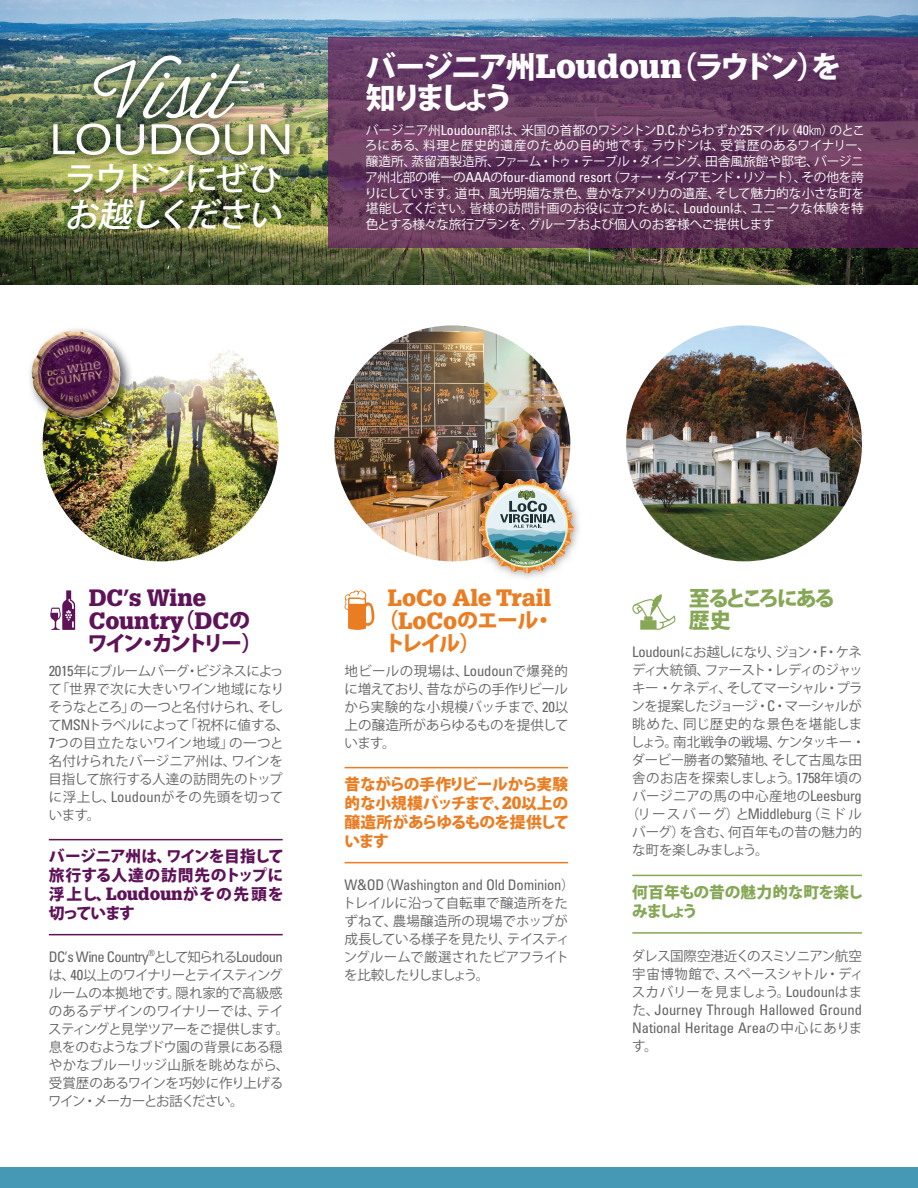
<style>
.page{position:relative;width:918px;height:1188px;background:#fff}
.page>*{position:absolute;margin:0;border:0;box-sizing:border-box;transform-origin:0 0}
.t1{font:500 33px "Koz Go Pro";letter-spacing:-.06em;color:#fff}
.t2{font:italic 500 33px "Koz Go Pro";color:#fff}
.t3{font:800 30px/31.5px "Koz Go Pro";letter-spacing:-.14em;color:#fff}
.t4{font:900 23.1px/22.5px "Glypha";color:#5e1258}
.t5{font:900 23.1px "Glypha";color:#ea7d22}
.t6{font:800 21px/22.5px "Koz Go Pro";letter-spacing:-.06em;color:#ea7d22}
.t7{font:800 21px "Koz Go Pro";letter-spacing:-.155em;color:#5e1258}
.t8{font:800 21px/22.5px "Koz Go Pro";letter-spacing:-.12em;color:#86a756}
.t9{font:800 15.75px/18.8px "Koz Go Pro";letter-spacing:-.02em;color:#5e1258;text-align:justify}
.t10{font:800 15.75px/18.8px "Koz Go Pro";letter-spacing:-.05em;color:#ea7d22;text-align:justify}
.t11{font:800 15.75px/18.8px "Koz Go Pro";letter-spacing:-.03em;color:#86a756}
.t12{font:condensed 14.55px/18px "Univers";letter-spacing:-.01em;color:#636366}
.t13{font:condensed 14.55px "Univers";letter-spacing:-.04em;color:#636366}
.t14{font:13.5px/18px "Koz Go Pro";letter-spacing:-.02em;color:#636366}
.t15{font:13.5px "Koz Go Pro";letter-spacing:-.07em;color:#636366}
.t16{font:13.5px "Koz Go Pro";letter-spacing:.095em;color:#636366}
.t17{font:13.5px "Koz Go Pro";letter-spacing:.03em;color:#636366}
.t18{font:13.5px "Koz Go Pro";letter-spacing:.015em;color:#636366}
.t19{font:13.5px "Koz Go Pro";letter-spacing:-.1em;color:#636366}
.t20{font:13.5px "Koz Go Pro";letter-spacing:-.055em;color:#636366}
.t21{font:13.5px "Koz Go Pro";letter-spacing:-.06em;color:#636366}
.t22{font:13.5px "Koz Go Pro";color:#636366}
.t23{font:13.5px "Koz Go Pro";letter-spacing:.055em;color:#636366}
.t24{font:13.5px "Koz Go Pro";letter-spacing:-.05em;color:#636366}
.t25{font:12.75px/15.8px "Koz Go Pro";letter-spacing:-.01em;color:#fff}
.t26{font:condensed 8.55px "Univers";color:#636366}
.s1{font-family:"Glypha";font-weight:900;font-size:33px}
.s2{font-family:"Univers";font-stretch:condensed;font-size:13.8px}
.s3{font-family:"Koz Go Pro";font-weight:800;font-size:21px}
.s4{font-family:"Univers";font-stretch:condensed;font-size:14.55px}
.s5{font-family:"Glypha";font-weight:900;font-size:17.4px}
.s6{font-family:"Koz Go Pro";font-stretch:normal;font-size:13.5px}
.s7{font-family:"Glypha";font-weight:900;font-size:23.1px}
</style>
<div class="page">
<img style="left:0;top:0;width:918px;height:285px">
<hr style="left:49px;top:839px;width:234px;height:1px;background:#5e1258">
<hr style="left:49px;top:934px;width:234px;height:1px;background:#5e1258">
<hr style="left:345px;top:767px;width:223px;height:1px;background:#ea7d22">
<hr style="left:345px;top:862px;width:223px;height:1px;background:#ea7d22">
<hr style="left:632px;top:875px;width:230px;height:1px;background:#86a756">
<hr style="left:632px;top:932px;width:230px;height:2px;background:#86a756">
<img style="left:328px;top:37px;width:590px;height:211px">
<svg style="left:344px;top:590px;width:30px;height:40px"></svg>
<svg style="left:632px;top:594px;width:44px;height:36px"></svg>
<svg style="left:50px;top:590px;width:25px;height:40px"></svg>
<div style="left:0;top:1167px;width:918px;height:21px;background:#4699b4"></div>
<img style="left:43px;top:350px;width:236px;height:211px">
<img style="left:334px;top:325px;width:236px;height:236px">
<img style="left:626px;top:325px;width:236px;height:236px;border-radius:118px">
<img style="left:529px;top:471px;width:41px;height:8px">
<img style="left:471px;top:471px;width:58px;height:89px">
<img style="left:479px;top:479px;width:95px;height:95px">
<img style="left:30px;top:329px;width:59px;height:81px">
<img style="left:43px;top:330px;width:90px;height:101px">
<img style="left:51px;top:330px;width:23px;height:8px">
<img style="left:43px;top:45px;width:257px;height:120px">
<svg style="left:261px;top:124px;width:28px;height:30px"></svg>
<img style="left:53px;top:56px;width:200px;height:99px">
<h1 class="t1" style="left:65px;top:158px;width:219px">ラウドンにぜひ</h1>
<h1 class="t2" style="left:65px;top:194px;width:226px">お越しください</h1>
<h2 class="t3" style="left:366px;top:53px;width:477px">バージニア州<span class="s1">Loudoun</span>（ラウドン）を知りましょう</h2>
<p class="t25" style="left:364px;top:122px;width:507px">バージニア州<span class="s2">Loudoun</span>郡は、米国の首都のワシントン<span class="s2">D.C.</span>からわずか<span class="s2">25</span>マイル（<span class="s2">40</span>㎞）のところにある、料理と歴史的遺産のための目的地です。ラウドンは、受賞歴のあるワイナリー、醸造所、蒸留酒製造所、ファーム・トゥ・テーブル・ダイニング、田舎風旅館や邸宅、バージニア州北部の唯一の<span class="s2">AAA</span>の<span class="s2">four-diamond resort</span>（フォー・ダイアモンド・リゾート）、その他を誇りにしています。道中、風光明媚な景色、豊かなアメリカの遺産、そして魅力的な小さな町を堪能してください。皆様の訪問計画のお役に立つために、<span class="s2">Loudoun</span>は、ユニークな体験を特色とする様々な旅行プランを、グループおよび個人のお客様へご提供します</p>
<h3 class="t4" style="left:89px;top:587px;width:163px">DC<span class="s3">ʼ</span>s Wine<br>Country<span class="s3">（</span>DC<span class="s3">の</span></h3>
<h3 class="t7" style="left:87px;top:630px;width:177px">ワイン・カントリー）</h3>
<p class="t14" style="left:48px;top:662px;width:242px"><span class="s4">2015</span>年にブルームバーグ・ビジネスによって「世界で次に大きいワイン地域になりそうなところ」の一つと名付けられ、そして<span class="s4">MSN</span>トラベルによって「祝杯に値する、<br><span class="s4">7</span>つの目立たないワイン地域」の一つと名付けられたバージニア州は、ワインを目指して旅行する人達の訪問先のトップに浮上し、<span class="s4">Loudoun</span>がその先頭を切っています。</p>
<p class="t9" style="left:49px;top:848px;width:236px">バージニア州は、ワインを目指して旅行する人達の訪問先のトップに浮上し、<span class="s5">Loudoun</span>がその先頭を切っています</p>
<p class="t13" style="left:49px;top:948px;width:235px">DC<span class="s6">ʼ</span>s Wine Country <span class="s6">として知られる</span>Loudoun</p>
<p class="t26" style="left:148px;top:947px;width:8px">®</p>
<p class="t14" style="left:48px;top:967px;width:242px">は、<span class="s4">40</span>以上のワイナリーとテイスティングルームの本拠地です。隠れ家的で高級感のあるデザインのワイナリーでは、テイスティングと見学ツアーをご提供します。息をのむようなブドウ園の背景にある穏やかなブルーリッジ山脈を眺めながら、受賞歴のあるワインを巧妙に作り上げるワイン・メーカーとお話ください。</p>
<h3 class="t5" style="left:388px;top:584px;width:165px">LoCo Ale Trail</h3>
<h3 class="t6" style="left:384px;top:611px;width:171px;text-indent:-7px">（<span class="s7">LoCo</span>のエール・トレイル）</h3>
<p class="t14" style="left:345px;top:662px;width:226px;text-align:justify">地ビールの現場は、<span class="s4">Loudoun</span>で爆発的に増えており、昔ながらの手作りビールから実験的な小規模バッチまで、<span class="s4">20</span>以上の醸造所があらゆるものを提供しています。</p>
<p class="t10" style="left:344px;top:776px;width:226px">昔ながらの手作りビールから実験的な小規模バッチまで、<span class="s5">20</span>以上の醸造所があらゆるものを提供しています</p>
<p class="t12" style="left:345px;top:876px;width:232px">W&amp;OD<span class="s6">（</span>Washington and Old Dominion<span class="s6">）</span></p>
<p class="t14" style="left:343px;top:895px;width:229px">トレイルに沿って自転車で醸造所をたずねて、農場醸造所の現場でホップが成長している様子を見たり、テイスティングルームで厳選されたビアフライトを比較したりしましょう。</p>
<h3 class="t8" style="left:689px;top:588px;width:148px">至るところにある歴史</h3>
<p class="t15" style="left:632px;top:644px;width:231px"><span class="s4">Loudoun</span>にお越しになり、ジョン・<span class="s4">F</span>・ケネ</p>
<p class="t19" style="left:632px;top:662px;width:233px">ディ大統領、ファースト・レディのジャッ</p>
<p class="t20" style="left:632px;top:680px;width:232px">キー・ケネディ、そしてマーシャル・プラ</p>
<p class="t21" style="left:632px;top:698px;width:232px">ンを提案したジョージ・<span class="s4">C</span>・マーシャルが</p>
<p class="t23" style="left:632px;top:716px;width:232px">眺めた、同じ歴史的な景色を堪能しま</p>
<p class="t14" style="left:631px;top:734px;width:236px">しょう。南北戦争の戦場、ケンタッキー・</p>
<p class="t14" style="left:632px;top:752px;width:232px">ダービー勝者の繁殖地、そして古風な田</p>
<p class="t18" style="left:632px;top:770px;width:231px">舎のお店を探索しましょう。<span class="s4">1758</span>年頃の</p>
<p class="t17" style="left:632px;top:788px;width:231px">バージニアの馬の中心産地の<span class="s4">Leesburg</span></p>
<p class="t16" style="left:626px;top:806px;width:238px">（リースバーグ）と<span class="s4">Middleburg</span>（ミドル</p>
<p class="t22" style="left:632px;top:824px;width:231px">バーグ）を含む、何百年もの昔の魅力的</p>
<p class="t24" style="left:632px;top:842px;width:138px">な町を楽しみましょう。</p>
<p class="t11" style="left:632px;top:884px;width:233px">何百年もの昔の魅力的な町を楽しみましょう</p>
<p class="t14" style="left:632px;top:947px;width:233px">ダレス国際空港近くのスミソニアン航空宇宙博物館で、スペースシャトル・ディスカバリーを見ましょう。<span class="s4">Loudoun</span>はま</p>
<p class="t12" style="left:632px;top:1000px;width:232px"><span class="s6">た、</span>Journey Through Hallowed Ground<br>National Heritage Area<span class="s6">の中心にありま</span></p>
<p class="t14" style="left:632px;top:1037px;width:27px">す。</p>
</div>
